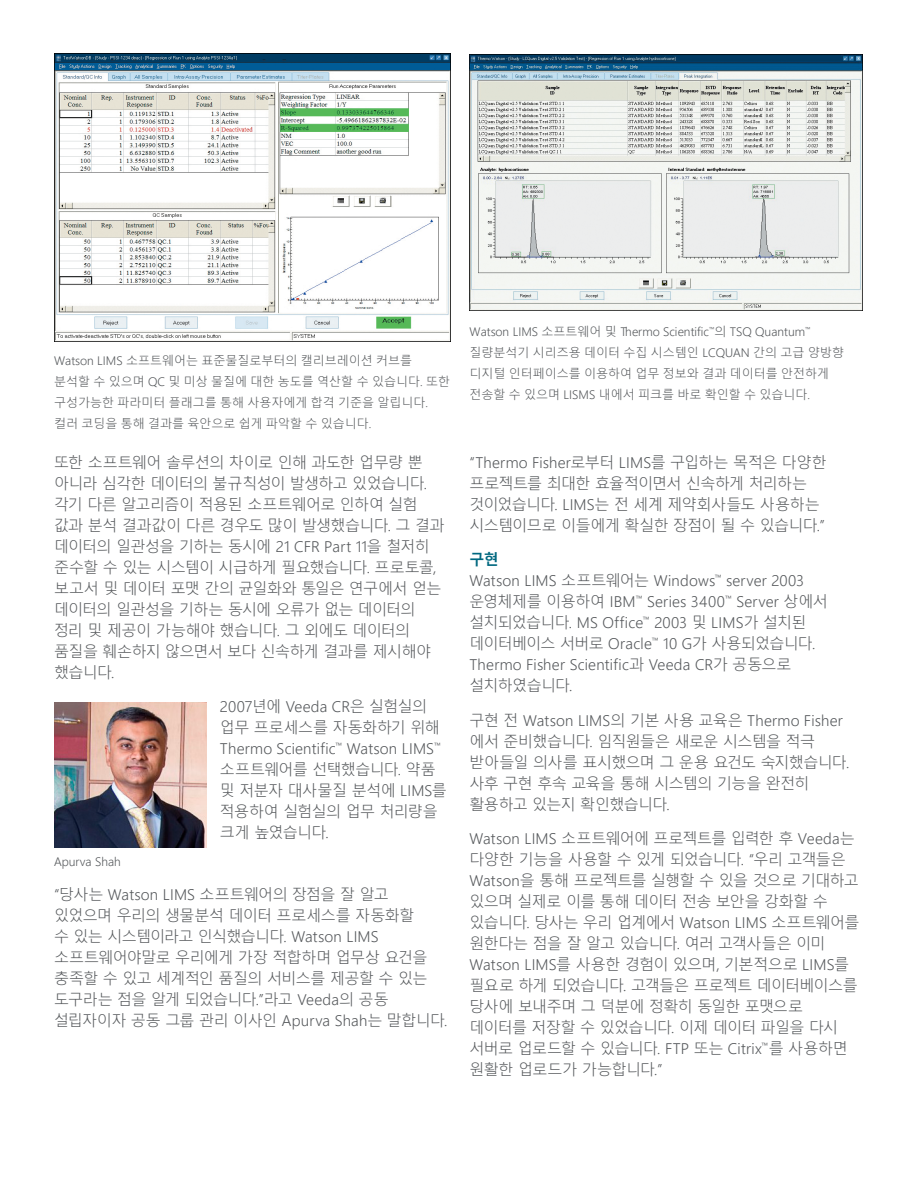
<style>
.page{position:relative;width:918px;height:1188px;background:#fff}
.page>*{position:absolute;margin:0;border:0;box-sizing:border-box;transform-origin:0 0}
.t1{font:300 15px/21px "Malgun Gothic";letter-spacing:-.03em;color:#54575a}
.t2{font:300 15px/21px "Malgun Gothic";letter-spacing:.005em;color:#54575a}
.t3{font:300 12px/21px "Malgun Gothic";color:#54575a}
.s1{font-weight:700;color:#006880}
</style>
<div class="page">
<img style="left:54px;top:702px;width:152px;height:145px">
<img style="left:469px;top:54px;width:394px;height:257px">
<img style="left:54px;top:54px;width:396px;height:288px">
<p class="t3" style="left:54px;top:351px;width:398px">Watson LIMS 소프트웨어는 표준물질로부터의 캘리브레이션 커브를 분석할 수 있으며 QC 및 미상 물질에 대한 농도를 역산할 수 있습니다. 또한 구성가능한 파라미터 플래그를 통해 사용자에게 합격 기준을 알립니다. 컬러 코딩을 통해 결과를 육안으로 쉽게 파악할 수 있습니다.</p>
<p class="t1" style="left:54px;top:452px;width:392px">또한 소프트웨어 솔루션의 차이로 인해 과도한 업무량 뿐 아니라 심각한 데이터의 불규칙성이 발생하고 있었습니다. 각기 다른 알고리즘이 적용된 소프트웨어로 인하여 실험 값과 분석 결과값이 다른 경우도 많이 발생했습니다. 그 결과 데이터의 일관성을 기하는 동시에 21 CFR Part 11을 철저히 준수할 수 있는 시스템이 시급하게 필요했습니다. 프로토콜, 보고서 및 데이터 포맷 간의 균일화와 통일은 연구에서 얻는 데이터의 일관성을 기하는 동시에 오류가 없는 데이터의 정리 및 제공이 가능해야 했습니다. 그 외에도 데이터의 품질을 훼손하지 않으면서 보다 신속하게 결과를 제시해야 했습니다.</p>
<p class="t1" style="left:220px;top:696px;width:228px">2007년에 Veeda CR은 실험실의 업무 프로세스를 자동화하기 위해<br>Thermo Scientific<sup>™</sup> Watson LIMS<sup>™ </sup>소프트웨어를 선택했습니다. 약품 및 저분자 대사물질 분석에 LIMS를 적용하여 실험실의 업무 처리량을 크게 높였습니다.</p>
<p class="t3" style="left:54px;top:852px;width:69px">Apurva Shah</p>
<p class="t1" style="left:54px;top:885px;width:395px">“당사는 Watson LIMS 소프트웨어의 장점을 잘 알고 있었으며 우리의 생물분석 데이터 프로세스를 자동화할<br>수 있는 시스템이라고 인식했습니다. Watson LIMS 소프트웨어야말로 우리에게 가장 적합하며 업무상 요건을 충족할 수 있고 세계적인 품질의 서비스를 제공할 수 있는 도구라는 점을 알게 되었습니다.”라고 Veeda의 공동 설립자이자 공동 그룹 관리 이사인 Apurva Shah는 말합니다.</p>
<p class="t3" style="left:469px;top:322px;width:376px">Watson LIMS 소프트웨어 및 Thermo Scientific<sup>™</sup>의 TSQ Quantum<sup>™ </sup>질량분석기 시리즈용 데이터 수집 시스템인 LCQUAN 간의 고급 양방향 디지털 인터페이스를 이용하여 업무 정보와 결과 데이터를 안전하게 전송할 수 있으며 LISMS 내에서 피크를 바로 확인할 수 있습니다.</p>
<p class="t1" style="left:470px;top:452px;width:359px">“Thermo Fisher로부터 LIMS를 구입하는 목적은 다양한 프로젝트를 최대한 효율적이면서 신속하게 처리하는 것이었습니다. LIMS는 전 세계 제약회사들도 사용하는 시스템이므로 이들에게 확실한 장점이 될 수 있습니다.”</p>
<p class="t2" style="left:469px;top:549px;width:360px"><span class="s1">구현<br></span>Watson LIMS 소프트웨어는 Windows<sup>™</sup> server 2003 운영체제를 이용하여 IBM<sup>™</sup> Series 3400<sup>™</sup> Server 상에서 설치되었습니다. MS Office<sup>™</sup> 2003 및 LIMS가 설치된 데이터베이스 서버로 Oracle<sup>™</sup> 10 G가 사용되었습니다.<br>Thermo Fisher Scientific과 Veeda CR가 공동으로 설치하였습니다.</p>
<p class="t1" style="left:469px;top:710px;width:381px">구현 전 Watson LIMS의 기본 사용 교육은 Thermo Fisher 에서 준비했습니다. 임직원들은 새로운 시스템을 적극 받아들일 의사를 표시했으며 그 운용 요건도 숙지했습니다. 사후 구현 후속 교육을 통해 시스템의 기능을 완전히 활용하고 있는지 확인했습니다.</p>
<p class="t1" style="left:469px;top:828px;width:392px">Watson LIMS 소프트웨어에 프로젝트를 입력한 후 Veeda는 다양한 기능을 사용할 수 있게 되었습니다. “우리 고객들은<br>Watson을 통해 프로젝트를 실행할 수 있을 것으로 기대하고 있으며 실제로 이를 통해 데이터 전송 보안을 강화할 수 있습니다. 당사는 우리 업계에서 Watson LIMS 소프트웨어를 원한다는 점을 잘 알고 있습니다. 여러 고객사들은 이미<br>Watson LIMS를 사용한 경험이 있으며, 기본적으로 LIMS를 필요로 하게 되었습니다. 고객들은 프로젝트 데이터베이스를 당사에 보내주며 그 덕분에 정확히 동일한 포맷으로 데이터를 저장할 수 있었습니다. 이제 데이터 파일을 다시 서버로 업로드할 수 있습니다. FTP 또는 Citrix<sup>™</sup>를 사용하면 원활한 업로드가 가능합니다.”</p>
</div>
